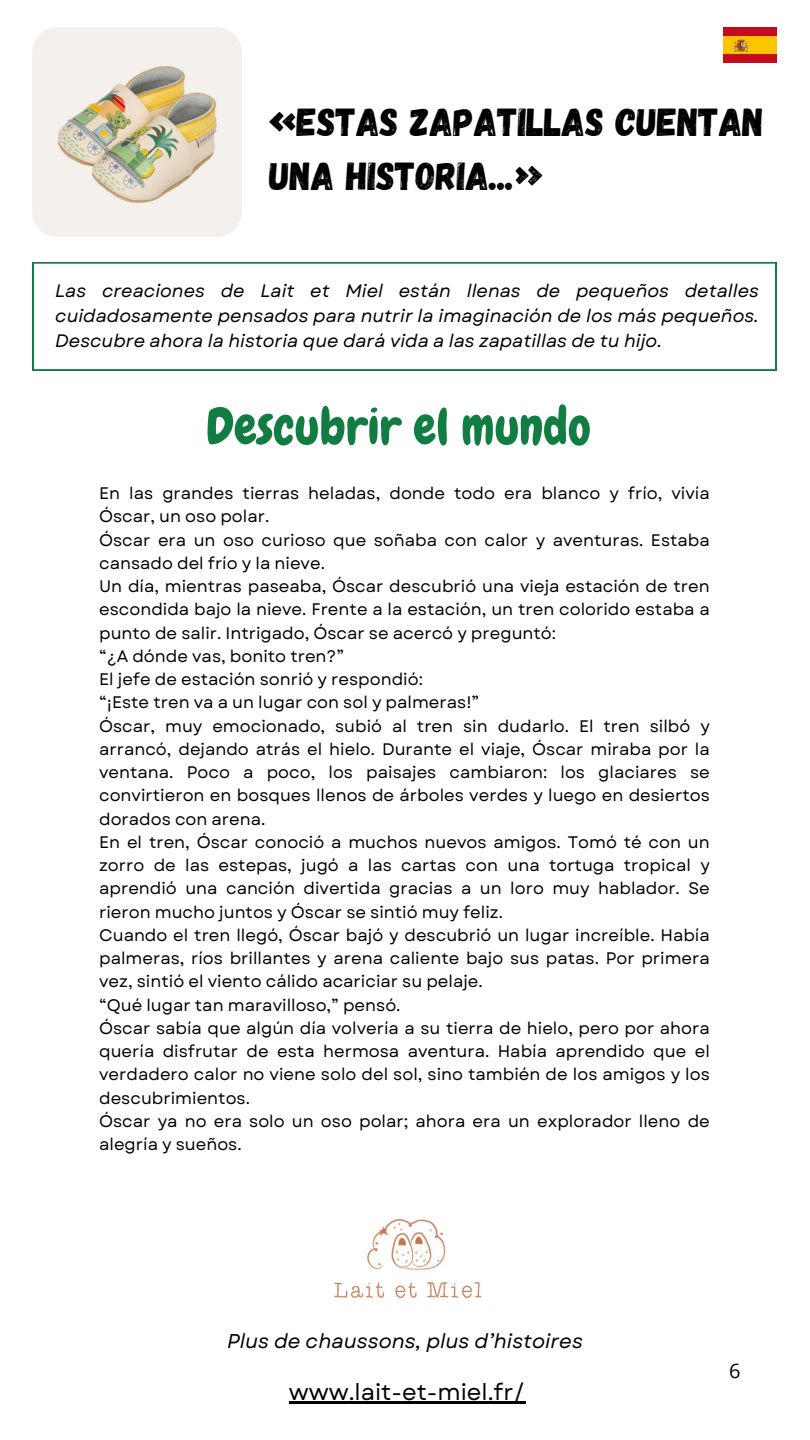
<style>
.page{position:relative;width:810px;height:1440px;background:#fff}
.page>*{position:absolute;margin:0;border:0;box-sizing:border-box;transform-origin:0 0}
.t1{font:51px "Chewy";color:#127d43}
.t2{font:39px/54px "Gagalin";color:#000}
.t3{font:23px "Garet";color:#000}
.t4{font:italic 20px "Garet";color:#000}
.t5{font:20px "Open Sans";color:#000}
.t6{font:italic 18px/24.8px "Garet";color:#000;text-align:justify}
.t7{font:16.7px/23.2px "Garet";color:#000}
</style>
<div class="page">
<img style="left:334px;top:1219px;width:148px;height:79px">
<svg style="left:33px;top:262px;width:743px;height:109px"></svg>
<img style="left:724px;top:27px;width:52px;height:35px">
<hr style="left:289px;top:1402px;width:236px;height:2px;background:#000">
<img style="left:32px;top:27px;width:210px;height:209px">
<h2 class="t2" style="left:269px;top:95px;width:496px">«ESTAS ZAPATILLAS CUENTAN<br>UNA HISTORIA...»</h2>
<p class="t6" style="left:55px;top:279px;width:705px">Las creaciones de Lait et Miel están llenas de pequeños detalles cuidadosamente pensados para nutrir la imaginación de los más pequeños.<br>Descubre ahora la historia que dará vida a las zapatillas de tu hijo.</p>
<h1 class="t1" style="left:206px;top:394px;width:386px">Descubrir el mundo</h1>
<p class="t7" style="left:99px;top:482px;width:612px">En las grandes tierras heladas, donde todo era blanco y frío, vivía Óscar, un oso polar.<br>Óscar era un oso curioso que soñaba con calor y aventuras. Estaba cansado del frío y la nieve.<br>Un día, mientras paseaba, Óscar descubrió una vieja estación de tren escondida bajo la nieve. Frente a la estación, un tren colorido estaba a punto de salir. Intrigado, Óscar se acercó y preguntó:<br>“¿A dónde vas, bonito tren?”<br>El jefe de estación sonrió y respondió:<br>“¡Este tren va a un lugar con sol y palmeras!”<br>Óscar, muy emocionado, subió al tren sin dudarlo. El tren silbó y arrancó, dejando atrás el hielo. Durante el viaje, Óscar miraba por la ventana. Poco a poco, los paisajes cambiaron: los glaciares se convirtieron en bosques llenos de árboles verdes y luego en desiertos dorados con arena.<br>En el tren, Óscar conoció a muchos nuevos amigos. Tomó té con un zorro de las estepas, jugó a las cartas con una tortuga tropical y aprendió una canción divertida gracias a un loro muy hablador. Se rieron mucho juntos y Óscar se sintió muy feliz.<br>Cuando el tren llegó, Óscar bajó y descubrió un lugar increíble. Había palmeras, ríos brillantes y arena caliente bajo sus patas. Por primera vez, sintió el viento cálido acariciar su pelaje.<br>“Qué lugar tan maravilloso,” pensó.<br>Óscar sabía que algún día volvería a su tierra de hielo, pero por ahora quería disfrutar de esta hermosa aventura. Había aprendido que el verdadero calor no viene solo del sol, sino también de los amigos y los descubrimientos.<br>Óscar ya no era solo un oso polar; ahora era un explorador lleno de alegría y sueños.</p>
<p class="t4" style="left:227px;top:1328px;width:357px">Plus de chaussons, plus d’histoires</p>
<h3 class="t3" style="left:289px;top:1378px;width:238px">www.lait-et-miel.fr/</h3>
<p class="t5" style="left:729px;top:1357px;width:13px">6</p>
</div>
